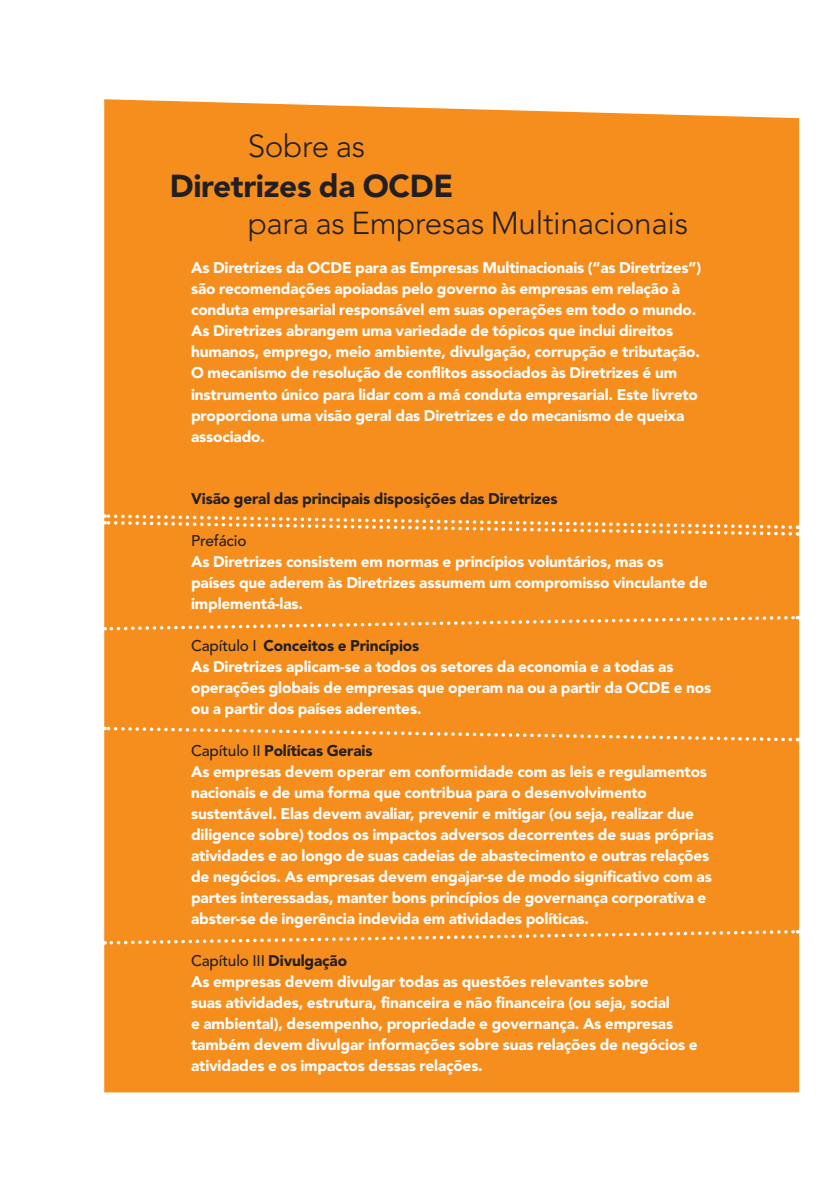
<style>
.page{position:relative;width:819px;height:1191px;background:#fff}
.page>*{position:absolute;margin:0;border:0;box-sizing:border-box;transform-origin:0 0}
.t1{font:300 31.5px "Avenir LT Std";letter-spacing:-.01em;color:#231f20}
.t2{font:900 31.5px "Avenir LT Std";letter-spacing:-.01em;color:#231f20}
.t3{font:900 15.4px/21px "Avenir LT Std";letter-spacing:-.01em;color:#fff}
.t4{font:900 15.4px "Avenir LT Std";letter-spacing:-.01em;color:#231f20}
.t5{font:500 15.4px "Avenir LT Std";letter-spacing:-.01em;color:#231f20}
.s1{font-weight:500;color:#231f20}
.s2{color:#231f20}
</style>
<div class="page">
<div style="left:104px;top:99px;width:695px;height:993px;background:#f68e1e"></div>
<svg style="left:104px;top:928px;width:694px;height:18px;background:#f6962e"></svg>
<svg style="left:104px;top:614px;width:694px;height:18px;background:#f6962e"></svg>
<svg style="left:104px;top:725px;width:694px;height:18px;background:#f6962e"></svg>
<svg style="left:104px;top:512px;width:694px;height:25px;background:#f69935"></svg>
<h1 class="t1" style="left:248px;top:128px;width:119px">sobre as</h1>
<h1 class="t2" style="left:170px;top:167px;width:285px">Diretrizes da OCDE</h1>
<h1 class="t1" style="left:248px;top:204px;width:442px">para as empresas Multinacionais</h1>
<p class="t3" style="left:191px;top:257px;width:511px">As Diretrizes da OCDE para as Empresas Multinacionais (“as Diretrizes”) são recomendações apoiadas pelo governo às empresas em relação à conduta empresarial responsável em suas operações em todo o mundo.<br>As Diretrizes abrangem uma variedade de tópicos que inclui direitos humanos, emprego, meio ambiente, divulgação, corrupção e tributação.<br>O mecanismo de resolução de conflitos associados às Diretrizes é um instrumento único para lidar com a má conduta empresarial. Este livreto proporciona uma visão geral das Diretrizes e do mecanismo de queixa associado.</p>
<p class="t4" style="left:191px;top:489px;width:368px">Visão geral das principais disposições das Diretrizes</p>
<p class="t5" style="left:191px;top:532px;width:57px">Prefácio</p>
<p class="t3" style="left:191px;top:551px;width:518px">As Diretrizes consistem em normas e princípios voluntários, mas os países que aderem às Diretrizes assumem um compromisso vinculante de implementá-las.</p>
<p class="t3" style="left:191px;top:635px;width:521px"><span class="s1">Capítulo I</span> <span class="s2">Conceitos e Princípios<br></span>As Diretrizes aplicam-se a todos os setores da economia e a todas as operações globais de empresas que operam na ou a partir da OCDE e nos ou a partir dos países aderentes.</p>
<p class="t3" style="left:191px;top:740px;width:524px"><span class="s1">Capítulo II</span> <span class="s2">Políticas Gerais<br></span>As empresas devem operar em conformidade com as leis e regulamentos nacionais e de uma forma que contribua para o desenvolvimento sustentável. Elas devem avaliar, prevenir e mitigar (ou seja, realizar due diligence sobre) todos os impactos adversos decorrentes de suas próprias atividades e ao longo de suas cadeias de abastecimento e outras relações de negócios. As empresas devem engajar-se de modo significativo com as partes interessadas, manter bons princípios de governança corporativa e abster-se de ingerência indevida em atividades políticas.</p>
<p class="t3" style="left:191px;top:950px;width:508px"><span class="s1">Capítulo III</span> <span class="s2">Divulgação<br></span>As empresas devem divulgar todas as questões relevantes sobre<br>suas atividades, estrutura, financeira e não financeira (ou seja, social<br>e ambiental), desempenho, propriedade e governança. As empresas também devem divulgar informações sobre suas relações de negócios e atividades e os impactos dessas relações.</p>
</div>
